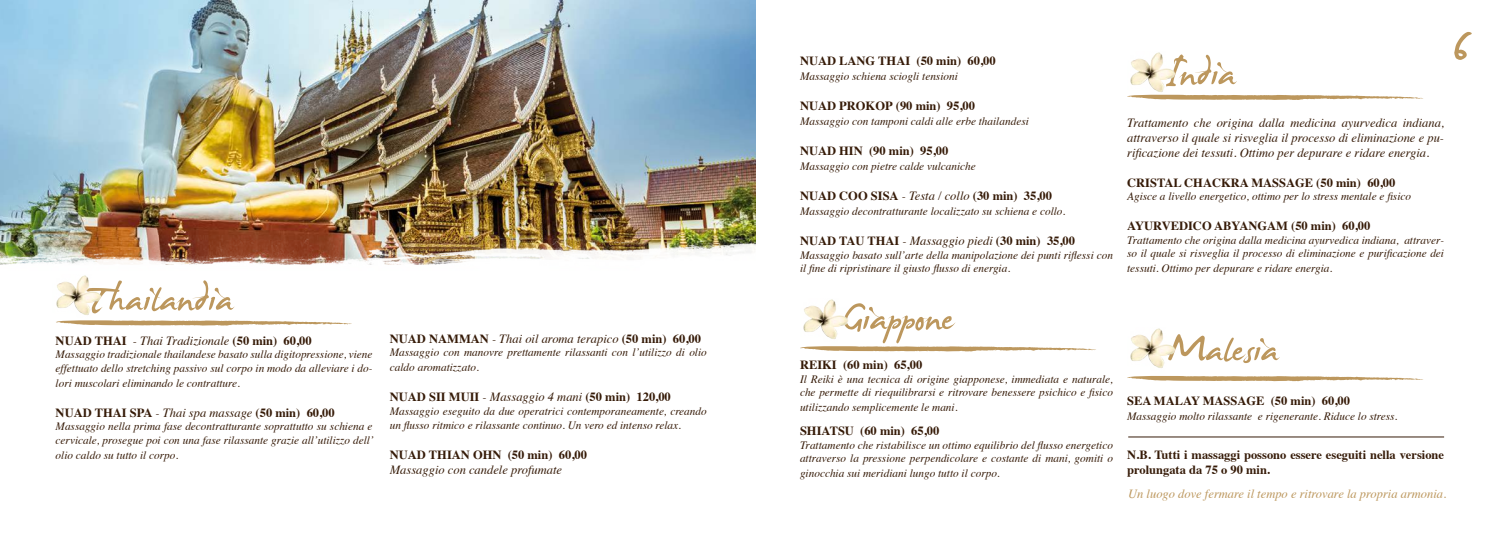
<style>
.page{position:relative;width:1510px;height:546px;background:#fff}
.page>*{position:absolute;margin:0;border:0;box-sizing:border-box;transform-origin:0 0}
.t1{font:75px "James Fajardo";color:#bc975d}
.t2{font:59px "James Fajardo";color:#bc975d}
.t3{font:700 12.5px/15px "Times";color:#361b08}
.t4{font:italic 12.5px/15px "Times";color:#361b08;text-align:justify}
.t5{font:italic 12.5px "Times";color:#bc975d}
.t6{font:italic 11.25px/13.5px "Times";color:#361b08}
.s1{font-weight:400;font-style:italic}
</style>
<div class="page">
<img style="left:0;top:0;width:755px;height:265px">
<svg style="left:64px;top:320px;width:288px;height:6px"></svg>
<img style="left:56px;top:275px;width:49px;height:48px">
<svg style="left:800px;top:346px;width:296px;height:5px"></svg>
<svg style="left:1179px;top:94px;width:244px;height:6px"></svg>
<svg style="left:1127px;top:376px;width:296px;height:5px"></svg>
<img style="left:800px;top:299px;width:52px;height:48px">
<img style="left:1127px;top:52px;width:52px;height:48px">
<img style="left:1130px;top:328px;width:46px;height:40px">
<hr style="left:1128px;top:436px;width:316px;height:1px;background:#361b08">
<h2 class="t2" style="left:86px;top:269px;width:149px">Thailandia</h2>
<p class="t3" style="left:56px;top:331px;width:258px">NUAD THAI <span class="s1">- Thai Tradizionale</span> (50 min) 60,00</p>
<p class="t6" style="left:56px;top:347px;width:318px">Massaggio tradizionale thailandese basato sulla digitopressione, viene effettuato dello stretching passivo sul corpo in modo da alleviare i do-</p>
<p class="t6" style="left:56px;top:375px;width:186px">lori muscolari eliminando le contratture.</p>
<p class="t3" style="left:56px;top:403px;width:281px">NUAD THAI SPA <span class="s1">- Thai spa massage</span> (50 min) 60,00</p>
<p class="t6" style="left:56px;top:419px;width:320px">Massaggio nella prima fase decontratturante soprattutto su schiena e cervicale, prosegue poi con una fase rilassante grazie all’utilizzo dell’</p>
<p class="t6" style="left:56px;top:447px;width:124px">olio caldo su tutto il corpo.</p>
<p class="t3" style="left:390px;top:330px;width:312px">NUAD NAMMAN <span class="s1">- Thai oil aroma terapico</span> (50 min) 60,00</p>
<p class="t6" style="left:390px;top:344px;width:318px;line-height:15px">Massaggio con manovre prettamente rilassanti con l’utilizzo di olio caldo aromatizzato.</p>
<p class="t3" style="left:390px;top:388px;width:282px">NUAD SII MUII <span class="s1">- Massaggio 4 mani</span> (50 min) 120,00</p>
<p class="t6" style="left:390px;top:404px;width:318px">Massaggio eseguito da due operatrici contemporaneamente, creando un flusso ritmico e rilassante continuo. Un vero ed intenso relax.</p>
<p class="t3" style="left:390px;top:445px;width:198px">NUAD THIAN OHN (50 min) 60,00</p>
<p class="t4" style="left:390px;top:461px;width:174px">Massaggio con candele profumate</p>
<p class="t3" style="left:800px;top:52px;width:197px">NUAD LANG THAI (50 min) 60,00</p>
<p class="t6" style="left:800px;top:69px;width:159px">Massaggio schiena sciogli tensioni</p>
<p class="t3" style="left:800px;top:97px;width:176px">NUAD PROKOP (90 min) 95,00</p>
<p class="t6" style="left:800px;top:114px;width:230px">Massaggio con tamponi caldi alle erbe thailandesi</p>
<p class="t3" style="left:800px;top:142px;width:150px">NUAD HIN (90 min) 95,00</p>
<p class="t6" style="left:800px;top:159px;width:177px">Massaggio con pietre calde vulcaniche</p>
<p class="t3" style="left:800px;top:187px;width:253px">NUAD COO SISA <span class="s1">- Testa / collo</span> (30 min) 35,00</p>
<p class="t6" style="left:800px;top:204px;width:267px">Massaggio decontratturante localizzato su schiena e collo.</p>
<p class="t3" style="left:800px;top:232px;width:277px">NUAD TAU THAI <span class="s1">- Massaggio piedi</span> (30 min) 35,00</p>
<p class="t6" style="left:800px;top:247px;width:314px">Massaggio basato sull’arte della manipolazione dei punti riflessi con il fine di ripristinare il giusto flusso di energia.</p>
<h2 class="t2" style="left:842px;top:288px;width:113px">Giappone</h2>
<p class="t3" style="left:800px;top:356px;width:124px">REIKI (60 min) 65,00</p>
<p class="t6" style="left:800px;top:371px;width:314px">Il Reiki è una tecnica di origine giapponese, immediata e naturale, che permette di riequilibrarsi e ritrovare benessere psichico e fisico</p>
<p class="t6" style="left:800px;top:400px;width:159px">utilizzando semplicemente le mani.</p>
<p class="t3" style="left:800px;top:422px;width:141px">SHIATSU (60 min) 65,00</p>
<p class="t6" style="left:800px;top:437px;width:314px">Trattamento che ristabilisce un ottimo equilibrio del flusso energetico attraverso la pressione perpendicolare e costante di mani, gomiti o</p>
<p class="t6" style="left:800px;top:466px;width:201px">ginocchia sui meridiani lungo tutto il corpo.</p>
<h2 class="t2" style="left:1167px;top:44px;width:70px">India</h2>
<p class="t4" style="left:1127px;top:114px;width:318px">Trattamento che origina dalla medicina ayurvedica indiana, attraverso il quale si risveglia il processo di eliminazione e pu&shy;rificazione dei tessuti. Ottimo per depurare e ridare energia.</p>
<p class="t3" style="left:1127px;top:174px;width:270px">CRISTAL CHACKRA MASSAGE (50 min) 60,00</p>
<p class="t6" style="left:1127px;top:189px;width:285px">Agisce a livello energetico, ottimo per lo stress mentale e fisico</p>
<p class="t3" style="left:1127px;top:217px;width:245px">AYURVEDICO ABYANGAM (50 min) 60,00</p>
<p class="t6" style="left:1127px;top:232px;width:318px">Trattamento che origina dalla medicina ayurvedica indiana, attraver&shy;so il quale si risveglia il processo di eliminazione e purificazione dei</p>
<p class="t6" style="left:1127px;top:261px;width:206px">tessuti. Ottimo per depurare e ridare energia.</p>
<h1 class="t1" style="left:1451px;top:5px;width:23px">6</h1>
<h2 class="t2" style="left:1167px;top:320px;width:113px">Malesia</h2>
<p class="t3" style="left:1127px;top:391px;width:224px">SEA MALAY MASSAGE (50 min) 60,00</p>
<p class="t6" style="left:1127px;top:408px;width:272px">Massaggio molto rilassante e rigenerante. Riduce lo stress.</p>
<p class="t3" style="left:1127px;top:446px;width:318px">N.B. Tutti i massaggi possono essere eseguiti nella versione prolungata da 75 o 90 min.</p>
<p class="t5" style="left:1128px;top:482px;width:319px">Un luogo dove fermare il tempo e ritrovare la propria armonia.</p>
</div>
